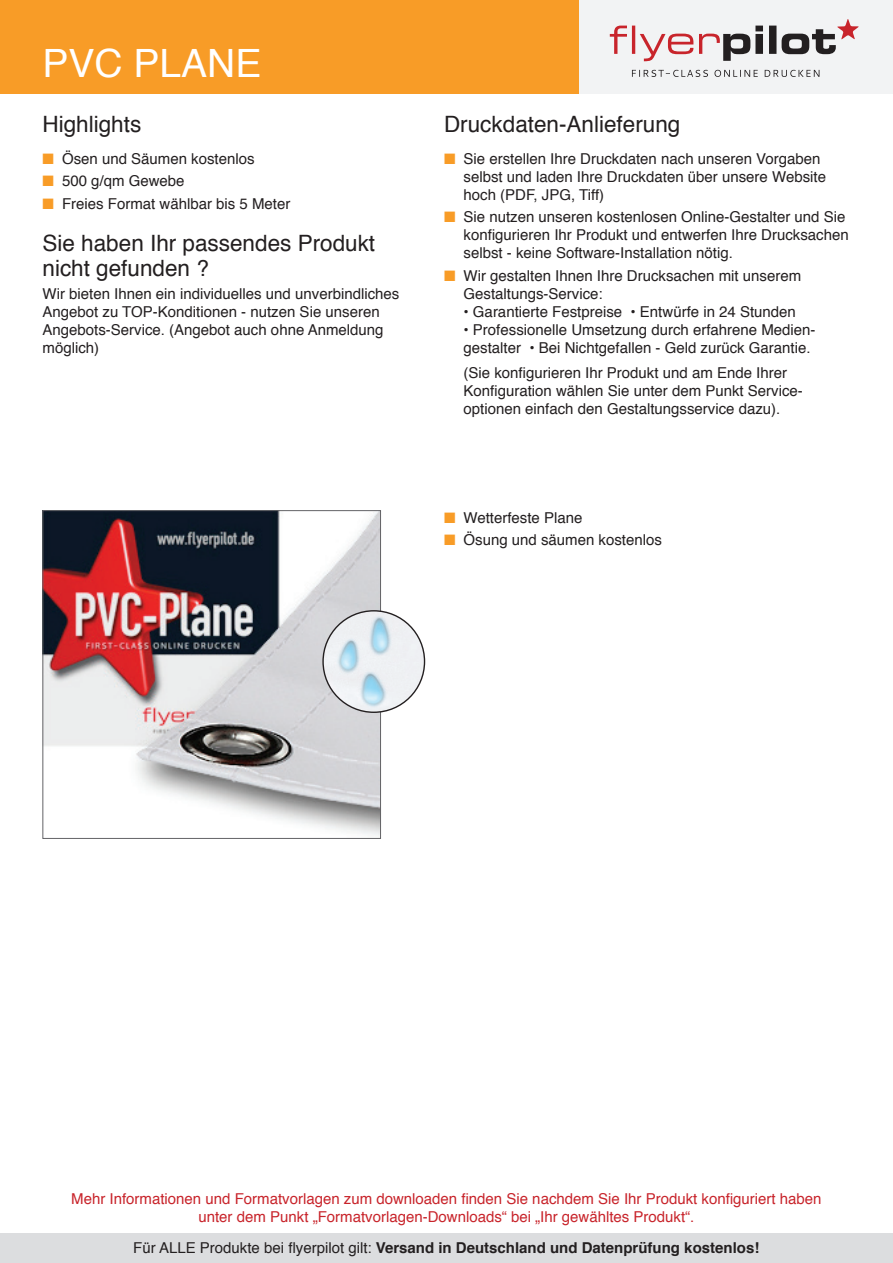
<style>
.page{position:relative;width:893px;height:1263px;background:#fff}
.page>*{position:absolute;margin:0;border:0;box-sizing:border-box;transform-origin:0 0}
.t1{font:39px "Helvetica";color:#fff}
.t2{font:22.5px/25.5px "Helvetica";color:#231f20}
.t3{font:15px/18px "Helvetica";color:#231f20}
.t4{font:15px/18px "Helvetica";color:#c8242b;text-align:center}
.t5{font:700 15px "Helvetica";color:#231f20}
.s1{color:#f89c27}
.s2{font-weight:400}
</style>
<div class="page">
<div style="left:0;top:0;width:580px;height:93px;background:#f89c27"></div>
<div style="left:580px;top:0;width:313px;height:93px;background:#f2f3f4"></div>
<svg style="left:632px;top:70px;width:187px;height:7px"></svg>
<svg style="left:610px;top:19px;width:249px;height:42px"></svg>
<div style="left:0;top:1233px;width:892px;height:30px;background:#dcdddf"></div>
<img style="left:45px;top:512px;width:334px;height:324px">
<div style="left:43px;top:510px;width:338px;height:329px;border:1px solid #636366"></div>
<img style="left:323px;top:611px;width:101px;height:101px;border-radius:51px">
<h1 class="t1" style="left:43px;top:33px;width:220px">PVC PLANE</h1>
<h2 class="t2" style="left:43px;top:112px;width:100px">Highlights</h2>
<h2 class="t2" style="left:444px;top:112px;width:238px">Druckdaten-Anlieferung</h2>
<p class="t3" style="left:43px;top:150px;width:214px"><span class="s1">■</span> Ösen und Säumen kostenlos</p>
<p class="t3" style="left:43px;top:172px;width:144px"><span class="s1">■</span> 500 g/qm Gewebe</p>
<p class="t3" style="left:43px;top:195px;width:249px"><span class="s1">■</span> Freies Format wählbar bis 5 Meter</p>
<h2 class="t2" style="left:43px;top:231px;width:334px">Sie haben Ihr passendes Produkt nicht gefunden ?</h2>
<p class="t3" style="left:43px;top:285px;width:358px">Wir bieten Ihnen ein individuelles und unverbindliches Angebot zu TOP-Konditionen - nutzen Sie unseren Angebots-Service. (Angebot auch ohne Anmeldung möglich)</p>
<p class="t3" style="left:464px;top:150px;width:364px;text-indent:-19px"><span class="s1">■</span> Sie erstellen Ihre Druckdaten nach unseren Vorgaben selbst und laden Ihre Druckdaten über unsere Website hoch (PDF, JPG, Tiff)</p>
<p class="t3" style="left:464px;top:208px;width:387px;text-indent:-19px"><span class="s1">■</span> Sie nutzen unseren kostenlosen Online-Gestalter und Sie konfigurieren Ihr Produkt und entwerfen Ihre Drucksachen selbst - keine Software-Installation nötig.</p>
<p class="t3" style="left:464px;top:267px;width:339px;text-indent:-19px"><span class="s1">■</span> Wir gestalten Ihnen Ihre Drucksachen mit unserem<br>Gestaltungs-Service:</p>
<p class="t3" style="left:464px;top:303px;width:334px">• Garantierte Festpreise • Entwürfe in 24 Stunden</p>
<p class="t3" style="left:464px;top:321px;width:354px">• Professionelle Umsetzung durch erfahrene Medien&shy;gestalter • Bei Nichtgefallen - Geld zurück Garantie.</p>
<p class="t3" style="left:464px;top:364px;width:341px">(Sie konfigurieren Ihr Produkt und am Ende Ihrer<br>Konfiguration wählen Sie unter dem Punkt Service&shy;optionen einfach den Gestaltungsservice dazu).</p>
<p class="t3" style="left:444px;top:509px;width:140px"><span class="s1">■</span> Wetterfeste Plane</p>
<p class="t3" style="left:444px;top:531px;width:219px"><span class="s1">■</span> Ösung und säumen kostenlos</p>
<p class="t4" style="left:71px;top:1190px;width:752px">Mehr Informationen und Formatvorlagen zum downloaden finden Sie nachdem Sie Ihr Produkt konfiguriert haben unter dem Punkt „Formatvorlagen-Downloads“ bei „Ihr gewähltes Produkt“.</p>
<p class="t5" style="left:133px;top:1236px;width:628px"><span class="s2">Für ALLE Produkte bei flyerpilot gilt:</span> Versand in Deutschland und Datenprüfung kostenlos!</p>
</div>
